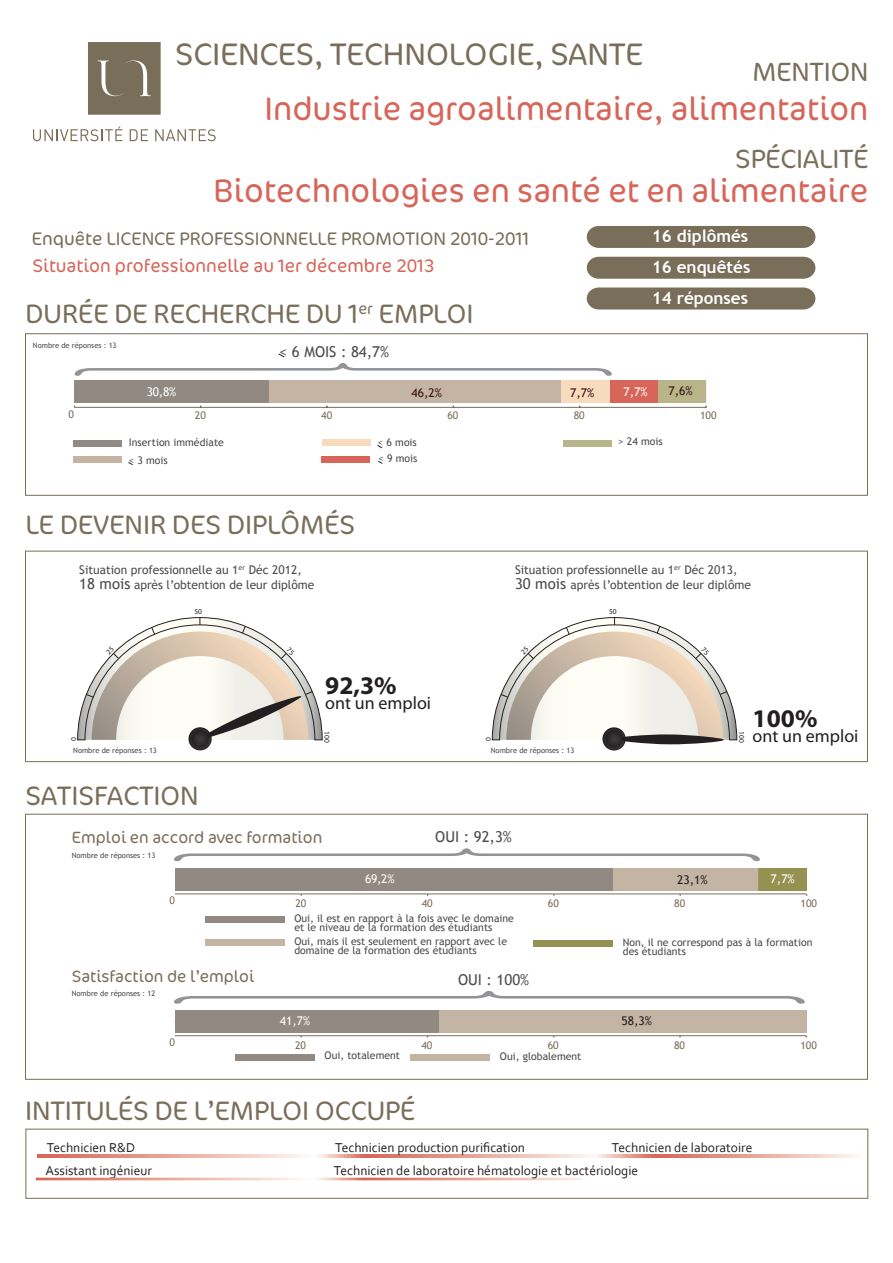
<style>
.page{position:relative;width:893px;height:1263px;background:#fff}
.page>*{position:absolute;margin:0;border:0;box-sizing:border-box;transform-origin:0 0}
.t1{font:300 33px "Cocon";color:#d76559}
.t2{font:300 31.5px "Cocon";color:#796e5a}
.t3{font:300 27px "Cocon";color:#796e5a}
.t4{font:300 26.7px "Cocon";color:#796e5a}
.t5{font:700 25.5px "Myriad Pro";color:#231f20}
.t6{font:300 18.45px "Cocon";color:#796e5a}
.t7{font:300 18.45px "Cocon";color:#d76559}
.t8{font:18px "Myriad Pro";color:#231f20}
.t9{font:700 17.1px "Trebuchet MS";color:#fff}
.t10{font:300 16.5px "Cocon";color:#796e5a}
.t11{font:15px "Trebuchet MS";color:#4b4c4d}
.t12{font:13.5px "Corbel";color:#231f20}
.t13{font:12px/14.4px "Trebuchet MS";color:#4b4c4d}
.t14{font:12px "Trebuchet MS";color:#fff}
.t15{font:12px "Trebuchet MS";color:#381310}
.t16{font:12px "Trebuchet MS";color:#231f20}
.t17{font:10.5px/9px "Trebuchet MS";color:#4b4c4d}
.t18{font:10.5px "Trebuchet MS";color:#796e5a}
.t19{font:7.5px "Trebuchet MS";color:#4b4c4d}
.t20{font:7.5px "Myriad Pro";color:#231f20}
.s1{font-size:15px}
</style>
<div class="page">
<div style="left:25px;top:551px;width:843px;height:211px;border:1px solid #796e5a"></div>
<div style="left:25px;top:333px;width:843px;height:163px;border:1px solid #796e5a"></div>
<div style="left:26px;top:1129px;width:842px;height:70px;border:1px solid #796e5a"></div>
<svg style="left:37px;top:1155px;width:820px;height:2px"></svg>
<svg style="left:36px;top:1177px;width:547px;height:3px"></svg>
<svg style="left:33px;top:127px;width:89px;height:14px"></svg>
<svg style="left:130px;top:129px;width:18px;height:12px"></svg>
<svg style="left:155px;top:129px;width:61px;height:12px"></svg>
<svg style="left:88px;top:42px;width:73px;height:73px"></svg>
<div style="left:587px;top:287px;width:228px;height:22px;background:#796e5a"></div>
<div style="left:587px;top:257px;width:228px;height:22px;background:#796e5a"></div>
<div style="left:587px;top:226px;width:228px;height:22px;background:#796e5a"></div>
<div style="left:411px;top:1054px;width:79px;height:6px;background:#c4b4a3"></div>
<div style="left:235px;top:1055px;width:80px;height:6px;background:#928a82"></div>
<svg style="left:174px;top:991px;width:631px;height:13px"></svg>
<div style="left:533px;top:941px;width:80px;height:6px;background:#959251"></div>
<div style="left:205px;top:939px;width:80px;height:7px;background:#c4b4a3"></div>
<div style="left:205px;top:917px;width:80px;height:6px;background:#928a82"></div>
<svg style="left:174px;top:848px;width:586px;height:13px"></svg>
<hr style="left:175px;top:894px;width:631px;height:1px;background:#796e5a">
<div style="left:758px;top:868px;width:48px;height:23px;background:#959251"></div>
<div style="left:612px;top:868px;width:146px;height:23px;background:#c4b4a3"></div>
<div style="left:175px;top:868px;width:437px;height:23px;background:#928a82"></div>
<hr style="left:175px;top:1035px;width:631px;height:1px;background:#796e5a">
<div style="left:438px;top:1010px;width:368px;height:23px;background:#c4b4a3"></div>
<div style="left:175px;top:1010px;width:263px;height:23px;background:#928a82"></div>
<hr style="left:75px;top:407px;width:631px;height:1px;background:#796e5a">
<div style="left:658px;top:380px;width:48px;height:23px;background:#b8b58b"></div>
<div style="left:609px;top:380px;width:49px;height:23px;background:#d76559"></div>
<div style="left:561px;top:380px;width:48px;height:23px;background:#f8dbbc"></div>
<div style="left:269px;top:380px;width:292px;height:23px;background:#c4b4a3"></div>
<div style="left:75px;top:380px;width:194px;height:23px;background:#928a82"></div>
<div style="left:73px;top:457px;width:49px;height:6px;background:#c4b4a3"></div>
<div style="left:73px;top:440px;width:49px;height:6px;background:#928a82"></div>
<div style="left:322px;top:440px;width:49px;height:6px;background:#f8dbbc"></div>
<div style="left:322px;top:456px;width:48px;height:7px;background:#d76559"></div>
<div style="left:563px;top:440px;width:48px;height:6px;background:#b8b58b"></div>
<svg style="left:377px;top:444px;width:6px;height:5px"></svg>
<svg style="left:75px;top:353px;width:537px;height:23px"></svg>
<svg style="left:77px;top:617px;width:246px;height:134px"></svg>
<svg style="left:491px;top:617px;width:247px;height:134px"></svg>
<h2 class="t2" style="left:175px;top:35px;width:469px">SCIENCES, TECHNOLOGIE, SANTE</h2>
<h3 class="t4" style="left:752px;top:57px;width:118px">MENTION</h3>
<h1 class="t1" style="left:265px;top:90px;width:605px">Industrie agroalimentaire, alimentation</h1>
<h3 class="t4" style="left:735px;top:143px;width:135px">SPÉCIALITÉ</h3>
<h1 class="t1" style="left:213px;top:172px;width:656px">Biotechnologies en santé et en alimentaire</h1>
<h3 class="t6" style="left:32px;top:228px;width:499px">Enquête LICENCE PROFESSIONNELLE PROMOTION 2010-2011</h3>
<h3 class="t7" style="left:33px;top:254px;width:403px">Situation professionnelle au 1er décembre 2013</h3>
<h3 class="t3" style="left:26px;top:298px;width:449px">DURÉE DE RECHERCHE DU 1<sup>er</sup> EMPLOI</h3>
<p class="t19" style="left:33px;top:341px;width:85px">Nombre de réponses : 13</p>
<h3 class="t11" style="left:280px;top:343px;width:111px">&lt; 6 MOIS : 84,7%</h3>
<h3 class="t9" style="left:652px;top:225px;width:98px">16 diplômés</h3>
<h3 class="t9" style="left:652px;top:256px;width:100px">16 enquêtés</h3>
<h3 class="t9" style="left:652px;top:287px;width:98px">14 réponses</h3>
<p class="t14" style="left:147px;top:385px;width:31px">30,8%</p>
<p class="t15" style="left:411px;top:385px;width:32px">46,2%</p>
<p class="t15" style="left:570px;top:385px;width:26px">7,7%</p>
<p class="t14" style="left:623px;top:385px;width:26px">7,7%</p>
<p class="t15" style="left:668px;top:384px;width:26px">7,6%</p>
<p class="t18" style="left:68px;top:408px;width:7px">0</p>
<p class="t18" style="left:195px;top:409px;width:13px">20</p>
<p class="t18" style="left:321px;top:409px;width:13px">40</p>
<p class="t18" style="left:447px;top:409px;width:13px">60</p>
<p class="t18" style="left:574px;top:409px;width:13px">80</p>
<p class="t18" style="left:700px;top:409px;width:18px">100</p>
<p class="t17" style="left:129px;top:438px;width:97px">Insertion immédiate</p>
<p class="t17" style="left:378px;top:438px;width:40px">&lt; 6 mois</p>
<p class="t17" style="left:618px;top:437px;width:46px">&gt; 24 mois</p>
<p class="t17" style="left:129px;top:456px;width:40px">&lt; 3 mois</p>
<p class="t17" style="left:378px;top:454px;width:40px">&lt; 9 mois</p>
<h3 class="t3" style="left:26px;top:509px;width:331px">LE DEVENIR DES DIPLÔMÉS</h3>
<p class="t13" style="left:79px;top:563px;width:237px">Situation professionnelle au 1<sup>er</sup> Déc 2012,<br><span class="s1">18 mois</span> après l’obtention de leur diplôme</p>
<p class="t20" style="left:194px;top:607px;width:9px">50</p>
<p class="t13" style="left:515px;top:563px;width:237px">Situation professionnelle au 1<sup>er</sup> Déc 2013,<br><span class="s1">30 mois</span> après l’obtention de leur diplôme</p>
<p class="t20" style="left:609px;top:607px;width:9px">50</p>
<h3 class="t5" style="left:325px;top:669px;width:73px">92,3%</h3>
<h3 class="t8" style="left:325px;top:692px;width:107px">ont un emploi</h3>
<p class="t20" style="left:69px;top:741px;width:5px;rotate:-90deg">0</p>
<p class="t20" style="left:332px;top:731px;width:13px;rotate:90deg">100</p>
<p class="t20" style="left:484px;top:741px;width:5px;rotate:-90deg">0</p>
<p class="t20" style="left:746px;top:731px;width:13px;rotate:90deg">100</p>
<p class="t19" style="left:73px;top:746px;width:85px">Nombre de réponses : 13</p>
<p class="t19" style="left:491px;top:746px;width:85px">Nombre de réponses : 13</p>
<h3 class="t5" style="left:753px;top:702px;width:66px">100%</h3>
<h3 class="t8" style="left:753px;top:725px;width:107px">ont un emploi</h3>
<h3 class="t3" style="left:26px;top:780px;width:175px">SATISFACTION</h3>
<h3 class="t10" style="left:72px;top:828px;width:252px">Emploi en accord avec formation</h3>
<p class="t19" style="left:72px;top:851px;width:85px">Nombre de réponses : 13</p>
<h3 class="t11" style="left:435px;top:828px;width:78px">OUI : 92,3%</h3>
<p class="t14" style="left:365px;top:872px;width:31px">69,2%</p>
<p class="t16" style="left:677px;top:872px;width:32px">23,1%</p>
<p class="t14" style="left:771px;top:872px;width:26px">7,7%</p>
<p class="t18" style="left:170px;top:894px;width:7px">0</p>
<p class="t18" style="left:295px;top:897px;width:13px">20</p>
<p class="t18" style="left:422px;top:897px;width:13px">40</p>
<p class="t18" style="left:548px;top:897px;width:13px">60</p>
<p class="t18" style="left:674px;top:897px;width:13px">80</p>
<p class="t18" style="left:801px;top:897px;width:18px">100</p>
<p class="t17" style="left:294px;top:914px;width:221px">Oui, il est en rapport à la fois avec le domaine et le niveau de la formation des étudiants</p>
<p class="t17" style="left:294px;top:937px;width:214px">Oui, mais il est seulement en rapport avec le domaine de la formation des étudiants</p>
<h3 class="t10" style="left:72px;top:967px;width:184px">Satisfaction de l’emploi</h3>
<h3 class="t11" style="left:458px;top:971px;width:73px">OUI : 100%</h3>
<p class="t19" style="left:72px;top:989px;width:85px">Nombre de réponses : 12</p>
<p class="t17" style="left:623px;top:938px;width:191px">Non, il ne correspond pas à la formation des étudiants</p>
<p class="t14" style="left:280px;top:1014px;width:32px">41,7%</p>
<p class="t16" style="left:622px;top:1014px;width:32px">58,3%</p>
<p class="t18" style="left:169px;top:1036px;width:7px">0</p>
<p class="t18" style="left:295px;top:1039px;width:13px">20</p>
<p class="t18" style="left:421px;top:1039px;width:13px">40</p>
<p class="t18" style="left:548px;top:1039px;width:13px">60</p>
<p class="t18" style="left:674px;top:1039px;width:13px">80</p>
<p class="t18" style="left:800px;top:1039px;width:18px">100</p>
<p class="t17" style="left:325px;top:1051px;width:77px">Oui, totalement</p>
<p class="t17" style="left:500px;top:1051px;width:83px">Oui, globalement</p>
<h3 class="t3" style="left:25px;top:1095px;width:391px">INTITULÉS DE L’EMPLOI OCCUPÉ</h3>
<p class="t12" style="left:47px;top:1139px;width:90px">Technicien R&amp;D</p>
<p class="t12" style="left:335px;top:1139px;width:191px">Technicien production purification</p>
<p class="t12" style="left:612px;top:1139px;width:142px">Technicien de laboratoire</p>
<p class="t12" style="left:46px;top:1162px;width:108px">Assistant ingénieur</p>
<p class="t12" style="left:334px;top:1162px;width:306px">Technicien de laboratoire hématologie et bactériologie</p>
</div>
